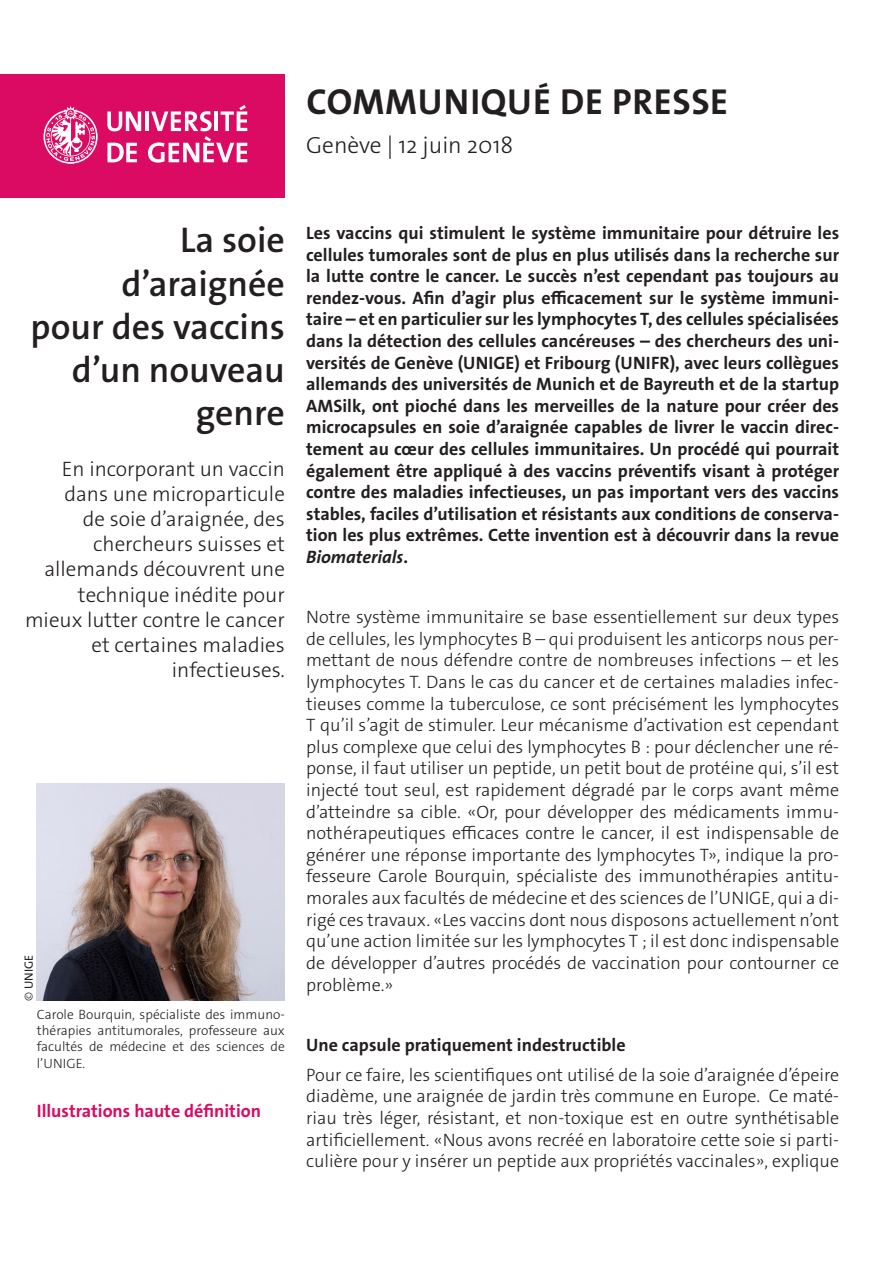
<style>
.page{position:relative;width:893px;height:1263px;background:#fff}
.page>*{position:absolute;margin:0;border:0;box-sizing:border-box;transform-origin:0 0}
._4__texte_courant{font:700 36.3px "The Sans Os F";letter-spacing:.02em;color:#231f20}
._1__grand_titre{font:600 36px/43.2px "The Sans Os F";color:#231f20;text-align:right}
._4__texte_courant-2{font:300 23.4px "The Sans Os F";color:#231f20}
._1__grand_titre-2{font:300 21px/25.2px "The Sans Os F";color:#231f20;text-align:right}
._4__texte_courant-3{font:300 18px/21.6px "The Sans Os F";color:#231f20;text-align:justify}
._4__texte_courant-4{font:700 18px/21.6px "The Sans Os F";color:#231f20;text-align:justify}
.t1{font:700 18px "The Sans Os F";color:#db0a62}
._4__texte_courant-5{font:300 13.5px/16.2px "The Sans Os F";color:#231f20;text-align:justify}
.t2{font:12px "The Sans Os F";letter-spacing:.01em;color:#231f20}
.s1{font-weight:300}
.s2{font-style:italic}
</style>
<div class="page">
<div style="left:0;top:74px;width:285px;height:124px;background:#db0a62"></div>
<svg style="left:44px;top:106px;width:54px;height:58px"></svg>
<svg style="left:107px;top:111px;width:34px;height:20px"></svg>
<hr style="left:145px;top:111px;width:4px;height:20px;background:#fff">
<svg style="left:107px;top:143px;width:30px;height:19px"></svg>
<svg style="left:148px;top:105px;width:99px;height:58px"></svg>
<img style="left:37px;top:783px;width:248px;height:218px">
<p class="_4__texte_courant" style="left:306px;top:78px;width:423px">COMMUNIQUÉ DE PRESSE</p>
<p class="_4__texte_courant-2" style="left:306px;top:130px;width:209px">Genève | 12 juin 2018</p>
<p class="_1__grand_titre" style="left:180px;top:219px;width:106px">La soie</p>
<p class="_1__grand_titre" style="left:121px;top:262px;width:165px">d’araignée</p>
<p class="_1__grand_titre" style="left:31px;top:305px;width:256px">pour des vaccins d’un nouveau genre</p>
<p class="_1__grand_titre-2" style="left:25px;top:456px;width:261px">En incorporant un vaccin dans une microparticule<br>de soie d’araignée, des chercheurs suisses et allemands découvrent une technique inédite pour mieux lutter contre le cancer et certaines maladies infectieuses.</p>
<p class="t2" style="left:21px;top:1001px;width:48px;rotate:-90deg"><span class="s1">©</span> UNIGE</p>
<p class="_4__texte_courant-5" style="left:37px;top:1006px;width:250px">Carole Bourquin, spécialiste des immuno&shy;thérapies antitumorales, professeure aux facultés de médecine et des sciences de l’UNIGE.</p>
<p class="t1" style="left:37px;top:1099px;width:226px">Illustrations haute définition</p>
<p class="_4__texte_courant-4" style="left:306px;top:222px;width:534px">Les vaccins qui stimulent le système immunitaire pour détruire les cellules tumorales sont de plus en plus utilisés dans la recherche sur la lutte contre le cancer. Le succès n’est cependant pas toujours au rendez-vous. Afin d’agir plus efficacement sur le système immuni&shy;taire – et en particulier sur les lymphocytes T, des cellules spécialisées dans la détection des cellules cancéreuses – des chercheurs des uni&shy;versités de Genève (UNIGE) et Fribourg (UNIFR), avec leurs collègues allemands des universités de Munich et de Bayreuth et de la startup AMSilk, ont pioché dans les merveilles de la nature pour créer des microcapsules en soie d’araignée capables de livrer le vaccin direc&shy;tement au cœur des cellules immunitaires. Un procédé qui pourrait également être appliqué à des vaccins préventifs visant à protéger contre des maladies infectieuses, un pas important vers des vaccins stables, faciles d’utilisation et résistants aux conditions de conserva&shy;tion les plus extrêmes. Cette invention est à découvrir dans la revue <span class="s2">Biomaterials</span>.</p>
<p class="_4__texte_courant-3" style="left:306px;top:606px;width:534px">Notre système immunitaire se base essentiellement sur deux types de cellules, les lymphocytes B – qui produisent les anticorps nous per&shy;mettant de nous défendre contre de nombreuses infections – et les lymphocytes T. Dans le cas du cancer et de certaines maladies infec&shy;tieuses comme la tuberculose, ce sont précisément les lymphocytes T qu’il s’agit de stimuler. Leur mécanisme d’activation est cependant plus complexe que celui des lymphocytes B : pour déclencher une ré&shy;ponse, il faut utiliser un peptide, un petit bout de protéine qui, s’il est injecté tout seul, est rapidement dégradé par le corps avant même d’atteindre sa cible. «Or, pour développer des médicaments immu&shy;nothérapeutiques efficaces contre le cancer, il est indispensable de générer une réponse importante des lymphocytes T», indique la pro&shy;fesseure Carole Bourquin, spécialiste des immunothérapies antitu&shy;morales aux facultés de médecine et des sciences de l’UNIGE, qui a di&shy;rigé ces travaux. «Les vaccins dont nous disposons actuellement n’ont qu’une action limitée sur les lymphocytes T ; il est donc indispensable de développer d’autres procédés de vaccination pour contourner ce problème.»</p>
<p class="_4__texte_courant-4" style="left:306px;top:1034px;width:321px">Une capsule pratiquement indestructible</p>
<p class="_4__texte_courant-3" style="left:306px;top:1064px;width:534px">Pour ce faire, les scientifiques ont utilisé de la soie d’araignée d’épeire diadème, une araignée de jardin très commune en Europe. Ce maté&shy;riau très léger, résistant, et non-toxique est en outre synthétisable artificiellement. «Nous avons recréé en laboratoire cette soie si parti&shy;culière pour y insérer un peptide aux propriétés vaccinales», explique</p>
</div>
